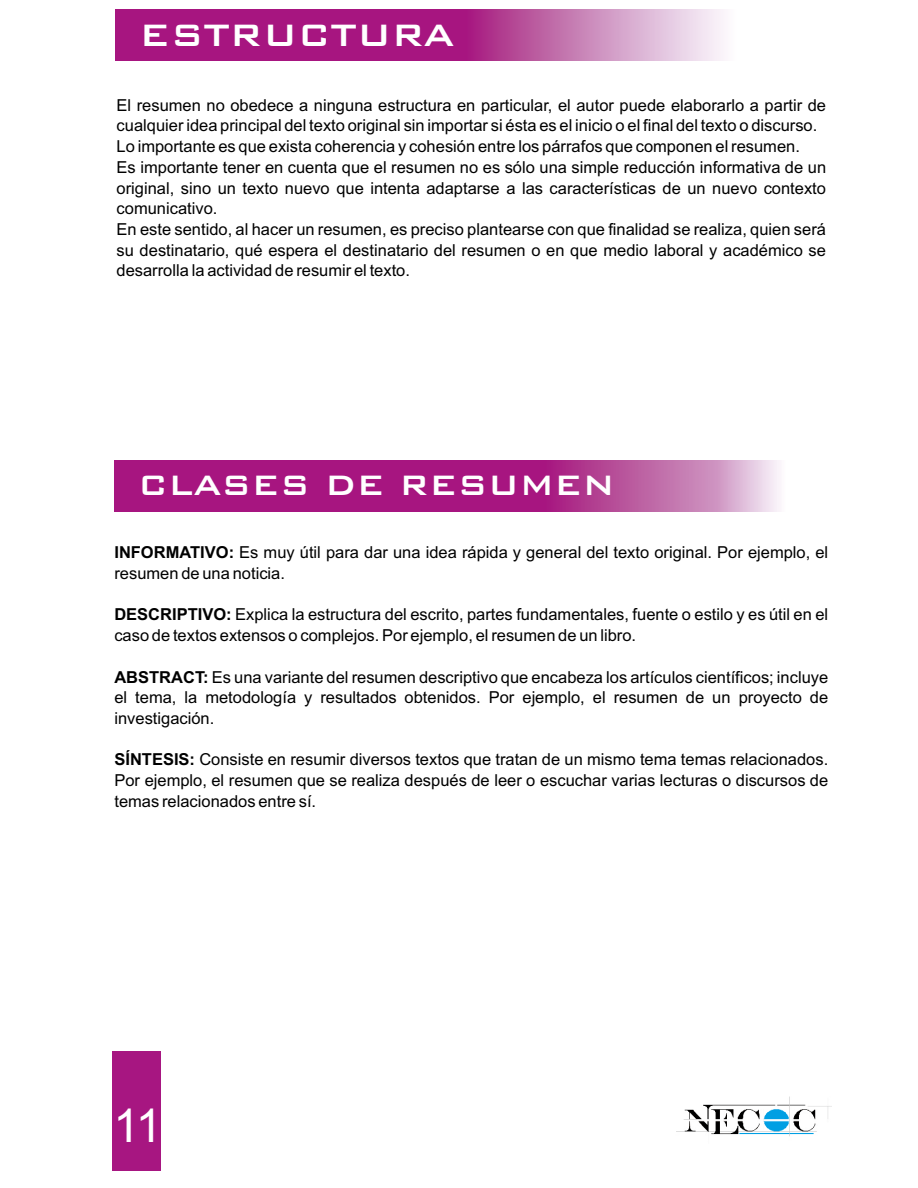
<style>
.page{position:relative;width:918px;height:1188px;background:#fff}
.page>*{position:absolute;margin:0;border:0;box-sizing:border-box;transform-origin:0 0}
.t1{font:46.5px "Arial";color:#fff}
.t2{font:500 41.4px "Bank Gothic BT";color:#fff}
.t3{font:500 37.5px "Bank Gothic BT";color:#fff}
.t4{font:16.5px/20.7px "Arial";color:#000}
.s1{font-weight:700}
</style>
<div class="page">
<div style="left:112px;top:1052px;width:48px;height:119px;background:#a71681"></div>
<img style="left:676px;top:1097px;width:155px;height:39px">
<img style="left:115px;top:9px;width:609px;height:52px">
<img style="left:114px;top:460px;width:666px;height:52px">
<h2 class="t2" style="left:139px;top:4px;width:318px">ESTRUCTURA</h2>
<p class="t4" style="left:117px;top:96px;width:711px">El resumen no obedece a ninguna estructura en particular, el autor puede elaborarlo a partir de cualquier idea principal del texto original sin importar si ésta es el inicio o el final del texto o discurso.<br>Lo importante es que exista coherencia y cohesión entre los párrafos que componen el resumen.<br>Es importante tener en cuenta que el resumen no es sólo una simple reducción informativa de un original, sino un texto nuevo que intenta adaptarse a las características de un nuevo contexto comunicativo.<br>En este sentido, al hacer un resumen, es preciso plantearse con que finalidad se realiza, quien será su destinatario, qué espera el destinatario del resumen o en que medio laboral y académico se desarrolla la actividad de resumir el texto.</p>
<h3 class="t3" style="left:138px;top:457px;width:478px">CLASES DE RESUMEN</h3>
<p class="t4" style="left:114px;top:544px;width:715px"><span class="s1">INFORMATIVO:</span> Es muy útil para dar una idea rápida y general del texto original. Por ejemplo, el resumen de una noticia.</p>
<p class="t4" style="left:114px;top:606px;width:715px"><span class="s1">DESCRIPTIVO:</span> Explica la estructura del escrito, partes fundamentales, fuente o estilo y es útil en el caso de textos extensos o complejos. Por ejemplo, el resumen de un libro.</p>
<p class="t4" style="left:114px;top:668px;width:715px;text-align:justify"><span class="s1">ABSTRACT:</span> Es una variante del resumen descriptivo que encabeza los artículos científicos; incluye el tema, la metodología y resultados obtenidos. Por ejemplo, el resumen de un proyecto de investigación.</p>
<p class="t4" style="left:114px;top:751px;width:715px;text-align:justify"><span class="s1">SÍNTESIS:</span> Consiste en resumir diversos textos que tratan de un mismo tema temas relacionados.<br>Por ejemplo, el resumen que se realiza después de leer o escuchar varias lecturas o discursos de temas relacionados entre sí.</p>
<h1 class="t1" style="left:113px;top:1095px;width:50px">11</h1>
</div>
